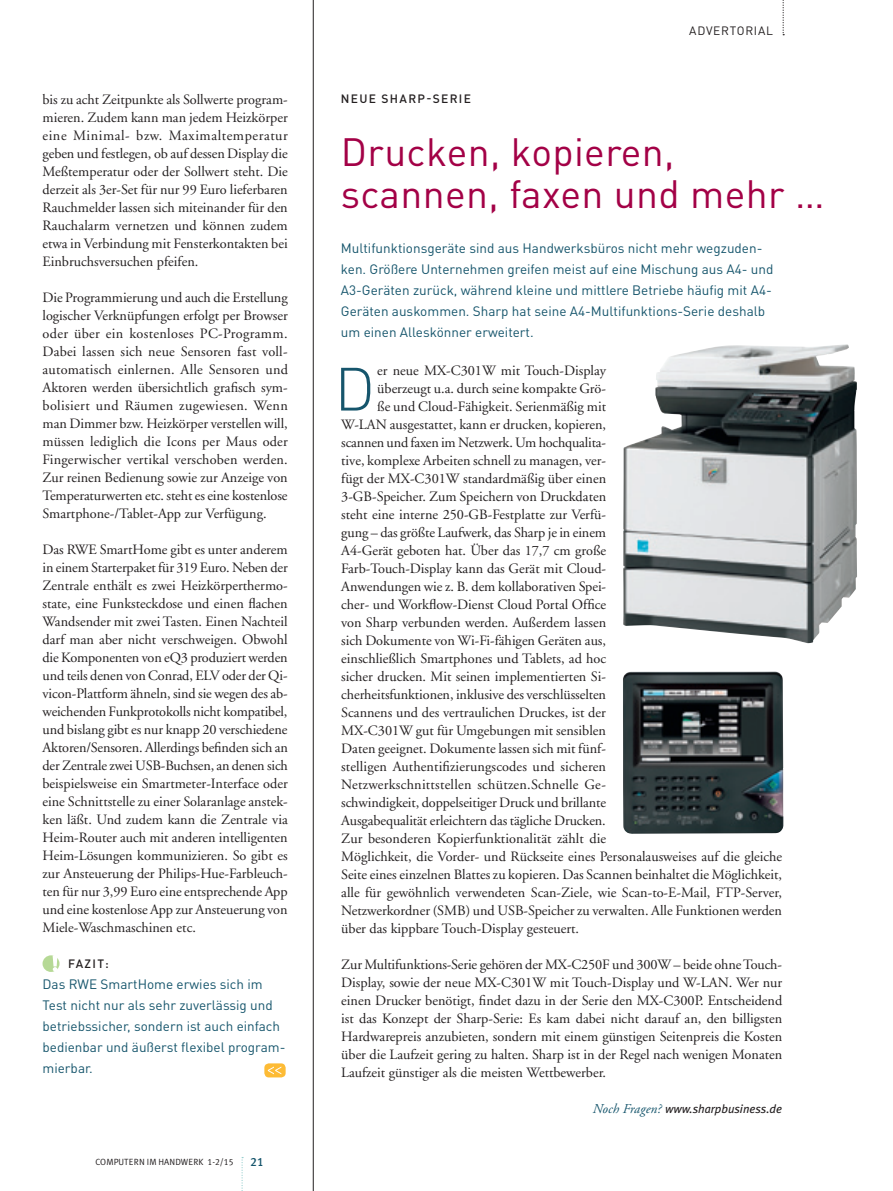
<style>
.page{position:relative;width:893px;height:1191px;background:#fff}
.page>*{position:absolute;margin:0;border:0;box-sizing:border-box;transform-origin:0 0}
.Initale{font:300 60px "DINOT";color:#16556c}
._1_Artikelhead{font:39px/42px "DINOT";letter-spacing:.01em;color:#a30146}
._3_Fließtext{font:14.25px/18px "Adobe Garamond LT";color:#231f20;text-align:justify}
._3_Fließtext-2{font:14.25px "Adobe Garamond LT";letter-spacing:.02em;color:#231f20}
._2_Einleitung_10_pt{font:13.5px/21px "DINOT";color:#16556c}
._2_Autor_nach_Einlei{font:italic 12px "Meta Plus";color:#231f20}
.Subheads_versal{font:500 12px "DINOT";letter-spacing:.11em;color:#231f20}
._2_Einleitung_10_pt-2{font:12px "DINOT";letter-spacing:.06em;color:#231f20}
._3_Fließtext-3{font:12px "Meta Plus Medium Caps";color:#16556c}
._2_Einleitung_10_pt-3{font:9px "Meta Plus Normal Caps";color:#231f20}
.s1{font-family:"Adobe Garamond LT";font-size:13.5px;color:#16556c}
</style>
<div class="page">
<div style="left:43px;top:955px;width:17px;height:17px;background:#b6d996;border-radius:50%"></div>
<svg style="left:53px;top:955px;width:4px;height:16px"></svg>
<svg style="left:241px;top:1157px;width:2px;height:34px"></svg>
<hr style="left:313px;top:0;width:1px;height:1191px;background:#231f20">
<div style="left:264px;top:1063px;width:22px;height:14px;background:#fdbb35;border-radius:5px"></div>
<svg style="left:268px;top:1066px;width:13px;height:8px"></svg>
<svg style="left:783px;top:0;width:1px;height:35px"></svg>
<img style="left:623px;top:671px;width:160px;height:162px">
<img style="left:623px;top:344px;width:234px;height:299px">
<p class="_3_Fließtext" style="left:43px;top:90px;width:247px">bis zu acht Zeitpunkte als Sollwerte program&shy;mieren. Zudem kann man jedem Heizkörper eine Minimal- bzw. Maximaltemperatur geben und festlegen, ob auf dessen Display die Meßtemperatur oder der Sollwert steht. Die derzeit als 3er-Set für nur 99 Euro lieferbaren Rauchmelder lassen sich miteinander für den Rauchalarm vernetzen und können zudem etwa in Verbindung mit Fensterkontakten bei Einbruchsversuchen pfeifen.</p>
<p class="_3_Fließtext" style="left:43px;top:288px;width:247px">Die Programmierung und auch die Erstellung logischer Verknüpfungen erfolgt per Browser oder über ein kostenloses PC-Programm.<br>Dabei lassen sich neue Sensoren fast voll&shy;automatisch einlernen. Alle Sensoren und Aktoren werden übersichtlich grafisch sym&shy;bolisiert und Räumen zugewiesen. Wenn man Dimmer bzw. Heizkörper verstellen will, müssen lediglich die Icons per Maus oder Fingerwischer vertikal verschoben werden.<br>Zur reinen Bedienung sowie zur Anzeige von Temperaturwerten etc. steht es eine kostenlose Smartphone-/Tablet-App zur Verfügung.</p>
<p class="_3_Fließtext" style="left:43px;top:540px;width:247px">Das RWE SmartHome gibt es unter anderem in einem Starterpaket für 319 Euro. Neben der Zentrale enthält es zwei Heizkörperthermo&shy;state, eine Funksteckdose und einen flachen Wandsender mit zwei Tasten. Einen Nachteil darf man aber nicht verschweigen. Obwohl die Komponenten von eQ3 produziert werden und teils denen von Conrad, ELV oder der Qi&shy;vicon-Plattform ähneln, sind sie wegen des ab&shy;weichenden Funkprotokolls nicht kompatibel, und bislang gibt es nur knapp 20 verschiedene Aktoren/Sensoren. Allerdings befinden sich an der Zentrale zwei USB-Buchsen, an denen sich beispielsweise ein Smartmeter-Interface oder eine Schnittstelle zu einer Solaranlage anstec&shy;ken läßt. Und zudem kann die Zentrale via Heim-Router auch mit anderen intelligenten Heim-Lösungen kommunizieren. So gibt es zur Ansteuerung der Philips-Hue-Farbleuch&shy;ten für nur 3,99 Euro eine entsprechende App und eine kostenlose App zur Ansteuerung von Miele-Waschmaschinen etc.</p>
<p class="Subheads_versal" style="left:68px;top:955px;width:42px">FAZIT:</p>
<p class="_2_Einleitung_10_pt" style="left:43px;top:973px;width:244px">Das RWE SmartHome erwies sich im<br>Test nicht nur als sehr zuverlässig und betriebssicher, sondern ist auch einfach bedienbar und äußerst flexibel program&shy;mierbar.</p>
<p class="_2_Einleitung_10_pt-3" style="left:95px;top:1157px;width:140px">COMPUTERN IM HANDWERK 1-2/15</p>
<p class="_3_Fließtext-3" style="left:251px;top:1154px;width:14px">21</p>
<p class="_2_Einleitung_10_pt-2" style="left:689px;top:22px;width:85px">ADVERTORIAL</p>
<p class="Subheads_versal" style="left:341px;top:90px;width:132px">NEUE SHARP-SERIE</p>
<p class="_1_Artikelhead" style="left:341px;top:130px;width:485px">Drucken, kopieren, scannen, faxen und mehr …</p>
<p class="_2_Einleitung_10_pt" style="left:341px;top:237px;width:434px">Multifunktionsgeräte sind aus Handwerksbüros nicht mehr wegzuden&shy;ken. Größere Unternehmen greifen meist auf eine Mischung aus A4- und A3-Geräten zurück, während kleine und mittlere Betriebe häufig mit A4- Geräten auskommen. Sharp hat seine A4-Multifunktions-Serie deshalb um einen Alleskönner erweitert.</p>
<p class="_3_Fließtext" style="left:377px;top:361px;width:230px">er neue MX-C301W mit Touch-Display</p>
<p class="_3_Fließtext" style="left:377px;top:379px;width:230px">überzeugt u.a. durch seine kompakte Grö-</p>
<p class="_3_Fließtext" style="left:377px;top:397px;width:230px">ße und Cloud-Fähigkeit. Serienmäßig mit</p>
<p class="_3_Fließtext" style="left:341px;top:415px;width:266px">W-LAN ausgestattet, kann er drucken, kopieren,</p>
<p class="_3_Fließtext" style="left:341px;top:433px;width:266px">scannen und faxen im Netzwerk. Um hochqualita-</p>
<p class="_3_Fließtext" style="left:341px;top:451px;width:266px">tive, komplexe Arbeiten schnell zu managen, ver-</p>
<p class="_3_Fließtext" style="left:341px;top:469px;width:266px">fügt der MX-C301W standardmäßig über einen</p>
<p class="_3_Fließtext" style="left:341px;top:487px;width:266px">3-GB-Speicher. Zum Speichern von Druckdaten</p>
<p class="_3_Fließtext" style="left:341px;top:505px;width:266px">steht eine interne 250-GB-Festplatte zur Verfü-</p>
<p class="_3_Fließtext" style="left:341px;top:523px;width:266px">gung – das größte Laufwerk, das Sharp je in einem</p>
<p class="_3_Fließtext" style="left:341px;top:541px;width:266px">A4-Gerät geboten hat. Über das 17,7 cm große</p>
<p class="_3_Fließtext" style="left:341px;top:559px;width:266px">Farb-Touch-Display kann das Gerät mit Cloud-</p>
<p class="_3_Fließtext" style="left:341px;top:577px;width:266px">Anwendungen wie z. B. dem kollaborativen Spei-</p>
<p class="_3_Fließtext" style="left:341px;top:595px;width:266px">cher- und Workflow-Dienst Cloud Portal Office</p>
<p class="_3_Fließtext" style="left:341px;top:613px;width:266px">von Sharp verbunden werden. Außerdem lassen</p>
<p class="_3_Fließtext" style="left:341px;top:631px;width:266px">sich Dokumente von Wi-Fi-fähigen Geräten aus,</p>
<p class="_3_Fließtext" style="left:341px;top:649px;width:266px">einschließlich Smartphones und Tablets, ad hoc</p>
<p class="_3_Fließtext" style="left:341px;top:667px;width:266px">sicher drucken. Mit seinen implementierten Si-</p>
<p class="_3_Fließtext" style="left:341px;top:685px;width:266px">cherheitsfunktionen, inklusive des verschlüsselten</p>
<p class="_3_Fließtext" style="left:341px;top:703px;width:266px">Scannens und des vertraulichen Druckes, ist der</p>
<p class="_3_Fließtext" style="left:341px;top:721px;width:266px">MX-C301W gut für Umgebungen mit sensiblen</p>
<p class="_3_Fließtext" style="left:341px;top:739px;width:266px">Daten geeignet. Dokumente lassen sich mit fünf-</p>
<p class="_3_Fließtext" style="left:341px;top:757px;width:266px">stelligen Authentifizierungscodes und sicheren</p>
<p class="_3_Fließtext-2" style="left:341px;top:776px;width:266px">Netzwerkschnittstellen schützen.Schnelle Ge-</p>
<p class="_3_Fließtext" style="left:341px;top:793px;width:266px">schwindigkeit, doppelseitiger Druck und brillante</p>
<p class="_3_Fließtext" style="left:341px;top:811px;width:266px">Ausgabequalität erleichtern das tägliche Drucken.</p>
<p class="_3_Fließtext" style="left:341px;top:829px;width:266px">Zur besonderen Kopierfunktionalität zählt die</p>
<p class="_3_Fließtext" style="left:341px;top:847px;width:442px">Möglichkeit, die Vorder- und Rückseite eines Personalausweises auf die gleiche</p>
<p class="_3_Fließtext" style="left:341px;top:865px;width:442px">Seite eines einzelnen Blattes zu kopieren. Das Scannen beinhaltet die Möglichkeit,</p>
<p class="_3_Fließtext" style="left:341px;top:883px;width:442px">alle für gewöhnlich verwendeten Scan-Ziele, wie Scan-to-E-Mail, FTP-Server,</p>
<p class="_3_Fließtext" style="left:341px;top:901px;width:442px">Netzwerkordner (SMB) und USB-Speicher zu verwalten. Alle Funktionen werden</p>
<p class="_3_Fließtext" style="left:341px;top:919px;width:239px">über das kippbare Touch-Display gesteuert.</p>
<p class="_3_Fließtext" style="left:341px;top:955px;width:443px">Zur Multifunktions-Serie gehören der MX-C250F und 300W – beide ohne Touch-Display, sowie der neue MX-C301W mit Touch-Display und W-LAN. Wer nur einen Drucker benötigt, findet dazu in der Serie den MX-C300P. Entscheidend ist das Konzept der Sharp-Serie: Es kam dabei nicht darauf an, den billigsten Hardwarepreis anzubieten, sondern mit einem günstigen Seitenpreis die Kosten über die Laufzeit gering zu halten. Sharp ist in der Regel nach wenigen Monaten Laufzeit günstiger als die meisten Wettbewerber.</p>
<p class="_2_Autor_nach_Einlei" style="left:593px;top:1102px;width:191px"><span class="s1">Noch Fragen?</span> www.sharpbusiness.de</p>
<p class="Initale" style="left:334px;top:348px;width:42px">D</p>
</div>
